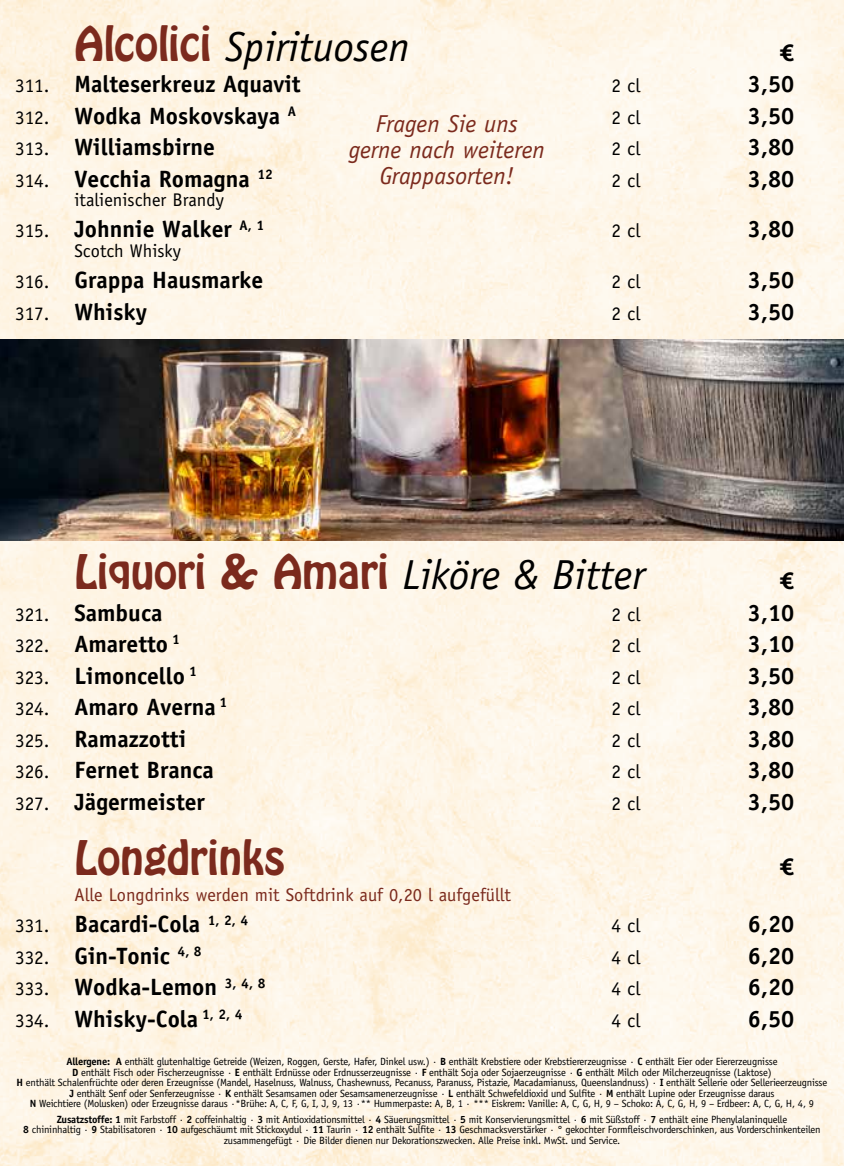
<style>
.page{position:relative;width:844px;height:1166px;background:#fff}
.page>*{position:absolute;margin:0;border:0;box-sizing:border-box;transform-origin:0 0}
.t1{font:42px "Hobo Std";color:#7b2a1d}
.t2{font:italic 42px "Officina Sans Std";color:#000}
.t3{font:italic 24.5px/26.2px "Officina Sans Std";color:#7b2a1d;text-align:center}
.t4{font:700 23.62px "Officina Sans";color:#000}
.t5{font:700 23.62px "Meta OT";color:#000}
.t6{font:19.25px "Officina Sans";color:#000}
.t7{font:18.38px "Officina Sans";color:#7b2a1d}
.t8{font:18.38px "Officina Sans";color:#000}
.t9{font:10.5px/10.5px "Officina Sans";letter-spacing:-.02em;color:#000;text-align:center}
.s1{font-family:"Hobo Std";font-style:normal;color:#7b2a1d}
.s2{font-weight:400;font-size:19.25px}
.s3{font-family:"Officina Sans Std";font-style:italic;color:#000}
.s4{font-weight:700}
</style>
<div class="page">
<img style="left:0;top:0;width:843px;height:1166px">
<img style="left:0;top:340px;width:843px;height:201px">
<h1 class="t2" style="left:74px;top:22px;width:336px"><span class="s1">Alcolici</span> Spirituosen</h1>
<h3 class="t5" style="left:779px;top:37px;width:16px">€</h3>
<h3 class="t4" style="left:15px;top:69px;width:287px"><span class="s2">311.</span> Malteserkreuz Aquavit</h3>
<h3 class="t6" style="left:611px;top:74px;width:31px">2 cl</h3>
<h3 class="t4" style="left:747px;top:69px;width:48px">3,50</h3>
<h3 class="t4" style="left:15px;top:101px;width:282px"><span class="s2">312.</span> Wodka Moskovskaya <sup>A</sup></h3>
<h3 class="t6" style="left:611px;top:106px;width:31px">2 cl</h3>
<h3 class="t4" style="left:747px;top:101px;width:48px">3,50</h3>
<h3 class="t4" style="left:15px;top:132px;width:201px"><span class="s2">313.</span> Williamsbirne</h3>
<h3 class="t6" style="left:611px;top:137px;width:31px">2 cl</h3>
<h3 class="t4" style="left:747px;top:132px;width:48px">3,80</h3>
<h3 class="t4" style="left:15px;top:164px;width:259px"><span class="s2">314.</span> Vecchia Romagna <sup>12</sup></h3>
<h3 class="t6" style="left:611px;top:169px;width:31px">2 cl</h3>
<h3 class="t4" style="left:747px;top:164px;width:48px">3,80</h3>
<h3 class="t8" style="left:74px;top:189px;width:151px">italienischer Brandy</h3>
<h3 class="t4" style="left:15px;top:215px;width:250px"><span class="s2">315.</span> Johnnie Walker <sup>A,</sup> <sup>1</sup></h3>
<h3 class="t6" style="left:611px;top:220px;width:31px">2 cl</h3>
<h3 class="t4" style="left:747px;top:215px;width:48px">3,80</h3>
<h3 class="t8" style="left:74px;top:240px;width:108px">Scotch Whisky</h3>
<h3 class="t4" style="left:15px;top:265px;width:250px"><span class="s2">316.</span> Grappa Hausmarke</h3>
<h3 class="t6" style="left:611px;top:270px;width:31px">2 cl</h3>
<h3 class="t4" style="left:747px;top:265px;width:48px">3,50</h3>
<h3 class="t4" style="left:15px;top:297px;width:133px"><span class="s2">317.</span> Whisky</h3>
<h3 class="t6" style="left:611px;top:302px;width:31px">2 cl</h3>
<h3 class="t4" style="left:747px;top:297px;width:48px">3,50</h3>
<h2 class="t3" style="left:348px;top:111px;width:197px">Fragen Sie uns gerne nach weiteren<br>Grappasorten!</h2>
<h1 class="t1" style="left:74px;top:543px;width:571px">Liquori &amp; Amari <span class="s3">Liköre &amp; Bitter</span></h1>
<h3 class="t5" style="left:779px;top:566px;width:16px">€</h3>
<h3 class="t4" style="left:15px;top:598px;width:149px"><span class="s2">321.</span> Sambuca</h3>
<h3 class="t6" style="left:611px;top:603px;width:31px">2 cl</h3>
<h3 class="t4" style="left:747px;top:598px;width:48px">3,10</h3>
<h3 class="t4" style="left:15px;top:629px;width:166px"><span class="s2">322.</span> Amaretto <sup>1</sup></h3>
<h3 class="t6" style="left:611px;top:634px;width:31px">2 cl</h3>
<h3 class="t4" style="left:747px;top:629px;width:48px">3,10</h3>
<h3 class="t4" style="left:15px;top:661px;width:183px"><span class="s2">323.</span> Limoncello <sup>1</sup></h3>
<h3 class="t6" style="left:611px;top:666px;width:31px">2 cl</h3>
<h3 class="t4" style="left:747px;top:661px;width:48px">3,50</h3>
<h3 class="t4" style="left:15px;top:692px;width:214px"><span class="s2">324.</span> Amaro Averna <sup>1</sup></h3>
<h3 class="t6" style="left:611px;top:697px;width:31px">2 cl</h3>
<h3 class="t4" style="left:747px;top:692px;width:48px">3,80</h3>
<h3 class="t4" style="left:15px;top:724px;width:172px"><span class="s2">325.</span> Ramazzotti</h3>
<h3 class="t6" style="left:611px;top:729px;width:31px">2 cl</h3>
<h3 class="t4" style="left:747px;top:724px;width:48px">3,80</h3>
<h3 class="t4" style="left:15px;top:755px;width:200px"><span class="s2">326.</span> Fernet Branca</h3>
<h3 class="t6" style="left:611px;top:760px;width:31px">2 cl</h3>
<h3 class="t4" style="left:747px;top:755px;width:48px">3,80</h3>
<h3 class="t4" style="left:15px;top:787px;width:191px"><span class="s2">327.</span> Jägermeister</h3>
<h3 class="t6" style="left:611px;top:792px;width:31px">2 cl</h3>
<h3 class="t4" style="left:747px;top:787px;width:48px">3,50</h3>
<h1 class="t1" style="left:74px;top:828px;width:212px">Longdrinks</h1>
<h3 class="t5" style="left:779px;top:851px;width:16px">€</h3>
<h3 class="t7" style="left:74px;top:884px;width:438px">Alle Longdrinks werden mit Softdrink auf 0,20 l aufgefüllt</h3>
<h3 class="t4" style="left:15px;top:909px;width:235px"><span class="s2">331.</span> Bacardi-Cola <sup>1,</sup> <sup>2,</sup> <sup>4</sup></h3>
<h3 class="t6" style="left:611px;top:914px;width:31px">4 cl</h3>
<h3 class="t4" style="left:747px;top:909px;width:48px">6,20</h3>
<h3 class="t4" style="left:15px;top:941px;width:188px"><span class="s2">332.</span> Gin-Tonic <sup>4,</sup> <sup>8</sup></h3>
<h3 class="t6" style="left:611px;top:946px;width:31px">4 cl</h3>
<h3 class="t4" style="left:747px;top:941px;width:48px">6,20</h3>
<h3 class="t4" style="left:15px;top:972px;width:252px"><span class="s2">333.</span> Wodka-Lemon <sup>3,</sup> <sup>4,</sup> <sup>8</sup></h3>
<h3 class="t6" style="left:611px;top:977px;width:31px">4 cl</h3>
<h3 class="t4" style="left:747px;top:972px;width:48px">6,20</h3>
<h3 class="t4" style="left:15px;top:1004px;width:229px"><span class="s2">334.</span> Whisky-Cola <sup>1,</sup> <sup>2,</sup> <sup>4</sup></h3>
<h3 class="t6" style="left:611px;top:1009px;width:31px">4 cl</h3>
<h3 class="t4" style="left:747px;top:1004px;width:48px">6,50</h3>
<p class="t9" style="left:17px;top:1056px;width:812px"><span class="s4">Allergene: A</span> enthält glutenhaltige Getreide (Weizen, Roggen, Gerste, Hafer, Dinkel usw.) · <span class="s4">B</span> enthält Krebstiere oder Krebstiererzeugnisse · <span class="s4">C</span> enthält Eier oder Eiererzeugnisse<br><span class="s4">D</span> enthält Fisch oder Fischerzeugnisse · <span class="s4">E</span> enthält Erdnüsse oder Erdnusserzeugnisse · <span class="s4">F</span> enthält Soja oder Sojaerzeugnisse · <span class="s4">G</span> enthält Milch oder Milcherzeugnisse (Laktose)<br><span class="s4">H</span> enthält Schalenfrüchte oder deren Erzeugnisse (Mandel, Haselnuss, Walnuss, Chashewnuss, Pecanuss, Paranuss, Pistazie, Macadamianuss, Queenslandnuss) · <span class="s4">I</span> enthält Sellerie oder Sellerieerzeugnisse <span class="s4">J</span> enthält Senf oder Senferzeugnisse · <span class="s4">K</span> enthält Sesamsamen oder Sesamsamenerzeugnisse · <span class="s4">L</span> enthält Schwefeldioxid und Sulfite · <span class="s4">M</span> enthält Lupine oder Erzeugnisse daraus<br><span class="s4">N</span> Weichtiere (Molusken) oder Erzeugnisse daraus ·*Brühe: A, C, F, G, I, J, 9, 13 ·** Hummerpaste: A, B, 1 · *** Eiskrem: Vanille: A, C, G, H, 9 – Schoko: A, C, G, H, 9 – Erdbeer: A, C, G, H, 4, 9</p>
<p class="t9" style="left:23px;top:1114px;width:798px"><span class="s4">Zusatzstoffe: 1</span> mit Farbstoff · <span class="s4">2</span> coffeinhaltig · <span class="s4">3</span> mit Antioxidationsmittel · <span class="s4">4</span> Säuerungsmittel · <span class="s4">5</span> mit Konservierungsmittel · <span class="s4">6</span> mit Süßstoff · <span class="s4">7</span> enthält eine Phenylalaninquelle<br><span class="s4">8</span> chininhaltig · <span class="s4">9</span> Stabilisatoren · <span class="s4">10</span> aufgeschäumt mit Stickoxydul · <span class="s4">11</span> Taurin · <span class="s4">12</span> enthält Sulfite · <span class="s4">13</span> Geschmacksverstärker · ° gekochter Formfleischvorderschinken, aus Vorderschinkenteilen zusammengefügt · Die Bilder dienen nur Dekorationszwecken. Alle Preise inkl. MwSt. und Service.</p>
</div>
